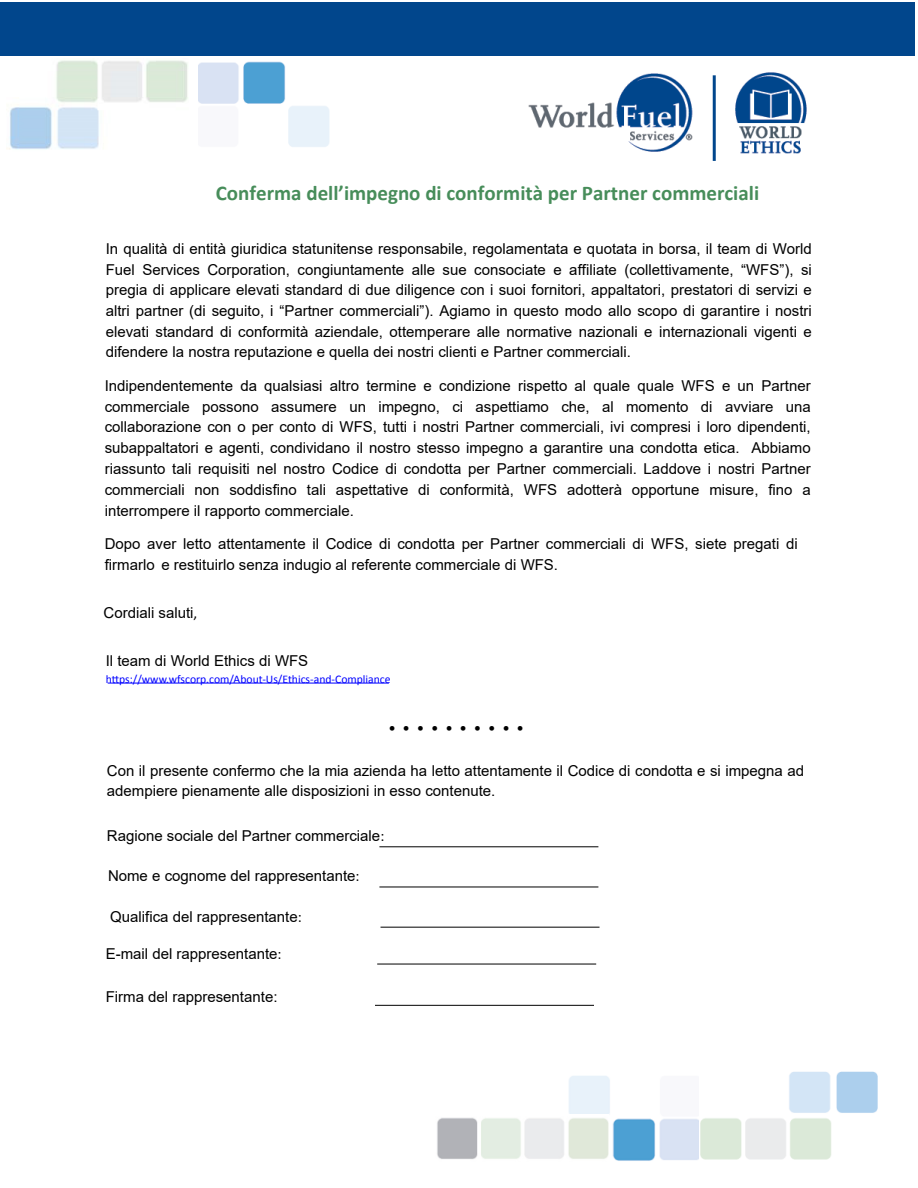
<style>
.page{position:relative;width:918px;height:1188px;background:#fff}
.page>*{position:absolute;margin:0;border:0;box-sizing:border-box;transform-origin:0 0}
.Paragraph_Style1{font:700 21px "Calibri";color:#478d5a}
.Paragraph_Style2{font:15px/20.9px "Arial";color:#000;text-align:justify}
.Paragraph_Style4{font:15px/20.2px "Arial";color:#000}
.Paragraph_Style3{font:15px/21px "Arial";color:#000}
.Paragraph_Style6{font:15px "Arial";color:#000}
.Paragraph_Style7{font:15px "Calibri";color:#000}
.Paragraph_Style6-2{font:11.7px "Calibri";color:#00f}
.s1{font-family:"Calibri"}
</style>
<div class="page">
<img style="left:9px;top:60px;width:179px;height:90px">
<img style="left:198px;top:61px;width:132px;height:86px">
<img style="left:528px;top:72px;width:279px;height:89px">
<hr style="left:379px;top:846px;width:219px;height:1px;background:#000">
<hr style="left:379px;top:886px;width:219px;height:1px;background:#000">
<hr style="left:381px;top:927px;width:219px;height:1px;background:#000">
<hr style="left:377px;top:964px;width:219px;height:1px;background:#000">
<hr style="left:375px;top:1005px;width:219px;height:1px;background:#000">
<hr style="left:108px;top:683px;width:281px;height:1px;background:#00f">
<img style="left:698px;top:1071px;width:180px;height:89px">
<img style="left:569px;top:1076px;width:129px;height:85px">
<img style="left:437px;top:1115px;width:172px;height:46px">
<div style="left:0;top:2px;width:915px;height:54px;background:#01468c"></div>
<p class="Paragraph_Style1" style="left:216px;top:180px;width:545px">Conferma dell’impegno di conformità per Partner commerciali</p>
<p class="Paragraph_Style2" style="left:106px;top:238px;width:708px">In qualità di entità giuridica statunitense responsabile, regolamentata e quotata in borsa, il team di World Fuel Services Corporation, congiuntamente alle sue consociate e affiliate (collettivamente, “WFS”), si pregia di applicare elevati standard di due diligence con i suoi fornitori, appaltatori, prestatori di servizi e altri partner (di seguito, i “Partner commerciali”). Agiamo in questo modo allo scopo di garantire i nostri elevati standard di conformità aziendale, ottemperare alle normative nazionali e internazionali vigenti e difendere la nostra reputazione e quella dei nostri clienti e Partner commerciali.</p>
<p class="Paragraph_Style2" style="left:105px;top:375px;width:708px">Indipendentemente da qualsiasi altro termine e condizione rispetto al quale quale WFS e un Partner commerciale possono assumere un impegno, ci aspettiamo che, al momento di avviare una collaborazione con o per conto di WFS, tutti i nostri Partner commerciali, ivi compresi i loro dipendenti, subappaltatori e agenti, condividano il nostro stesso impegno a garantire una condotta etica. Abbiamo riassunto tali requisiti nel nostro Codice di condotta per Partner commerciali. Laddove i nostri Partner commerciali non soddisfino tali aspettative di conformità, WFS adotterà opportune misure, fino a interrompere il rapporto commerciale.</p>
<p class="Paragraph_Style3" style="left:105px;top:533px;width:695px">Dopo aver letto attentamente il Codice di condotta per Partner commerciali di WFS, siete pregati di firmarlo e restituirlo senza indugio al referente commerciale di WFS.</p>
<p class="Paragraph_Style4" style="left:104px;top:602px;width:95px">Cordiali saluti<span class="s1">,</span></p>
<p class="Paragraph_Style6" style="left:106px;top:650px;width:204px">Il team di World Ethics di WFS</p>
<p class="Paragraph_Style6-2" style="left:106px;top:671px;width:286px">https://www.wfscorp.com/About-Us/Ethics-and-Compliance</p>
<p class="Paragraph_Style7" style="left:388px;top:719px;width:137px">• • • • • • • • • •</p>
<p class="Paragraph_Style4" style="left:107px;top:760px;width:699px">Con il presente confermo che la mia azienda ha letto attentamente il Codice di condotta e si impegna ad adempiere pienamente alle disposizioni in esso contenute.</p>
<p class="Paragraph_Style4" style="left:107px;top:826px;width:279px">Ragione sociale del Partner commerciale<span class="s1">:</span></p>
<p class="Paragraph_Style4" style="left:108px;top:866px;width:253px">Nome e cognome del rappresentante<span class="s1">:</span></p>
<p class="Paragraph_Style4" style="left:110px;top:906px;width:193px">Qualifica del rappresentante<span class="s1">:</span></p>
<p class="Paragraph_Style4" style="left:106px;top:943px;width:177px">E-mail del rappresentante<span class="s1">:</span></p>
<p class="Paragraph_Style4" style="left:106px;top:987px;width:173px">Firma del rappresentante:</p>
</div>
